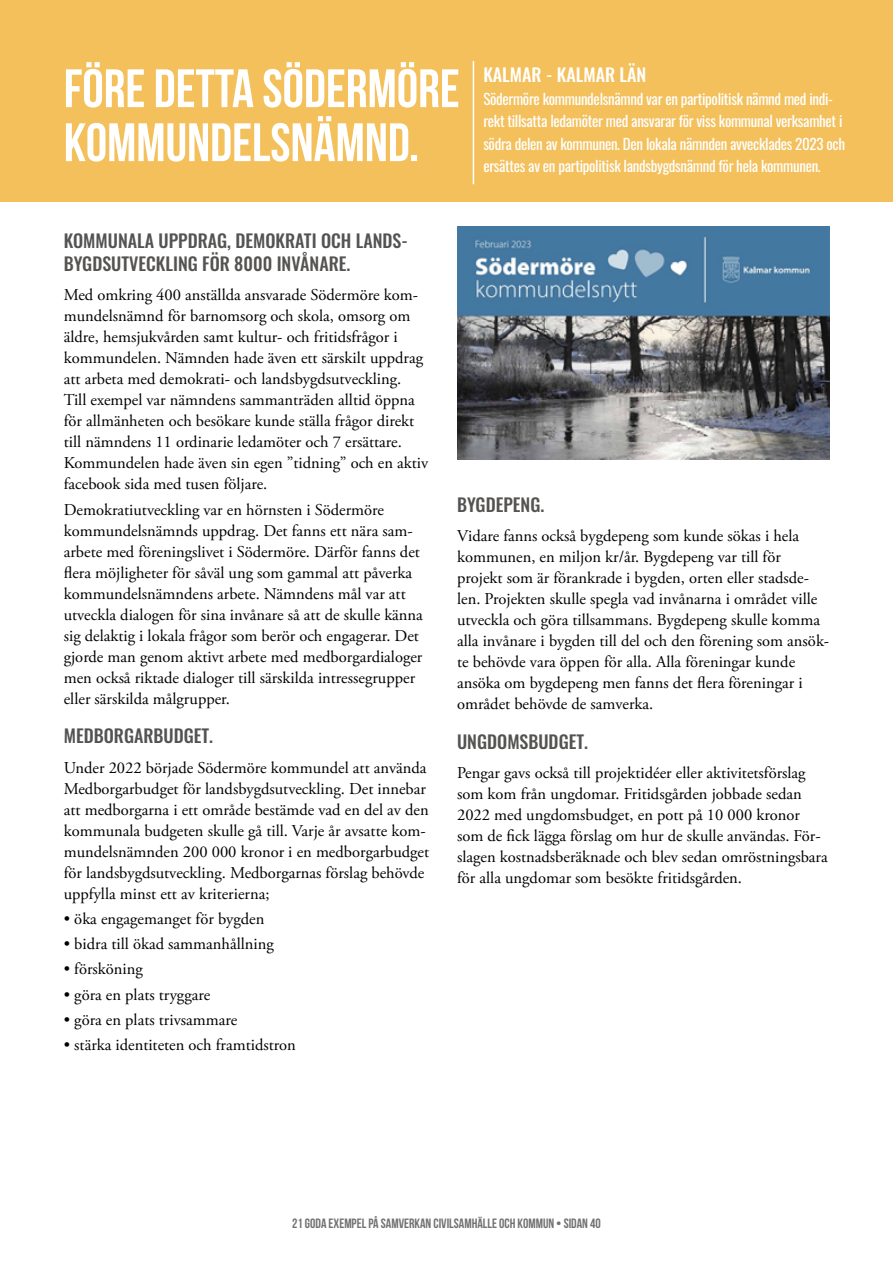
<style>
.page{position:relative;width:893px;height:1263px;background:#fff}
.page>*{position:absolute;margin:0;border:0;box-sizing:border-box;transform-origin:0 0}
.t1{font:700 54px/54px "Bebas Neue";color:#fff}
.t2{font:500 18px/22.5px "Oswald";color:#545352}
.t3{font:500 18px "Oswald";color:#fff}
.t4{font:16.5px/21px "Adobe Garamond Pro";color:#000}
.t5{font:15px/22.5px "Oswald";letter-spacing:-.02em;color:#fff}
.t6{font:700 13.5px "Bebas Neue";color:#727171}
</style>
<div class="page">
<div style="left:0;top:0;width:893px;height:201px;background:#f3c05c"></div>
<hr style="left:473px;top:61px;width:1px;height:123px;background:#fff">
<img style="left:457px;top:227px;width:372px;height:232px">
<h1 class="t1" style="left:64px;top:61px;width:397px">FÖRE DETTA SÖDERMÖRE<br>KOMMUNDELSNÄMND.</h1>
<p class="t3" style="left:483px;top:66px;width:164px">KALMAR - KALMAR LÄN</p>
<p class="t5" style="left:483px;top:86px;width:363px">Södermöre kommundelsnämnd var en partipolitisk nämnd med indi&shy;rekt tillsatta ledamöter med ansvarar för viss kommunal verksamhet i södra delen av kommunen. Den lokala nämnden avvecklades 2023 och ersättes av en partipolitisk landsbygdsnämnd för hela kommunen.</p>
<p class="t2" style="left:64px;top:231px;width:346px">KOMMUNALA UPPDRAG, DEMOKRATI OCH LANDS-<br>BYGDSUTVECKLING FÖR 8000 INVÅNARE.</p>
<p class="t4" style="left:64px;top:285px;width:366px">Med omkring 400 anställda ansvarade Södermöre kom&shy;mundelsnämnd för barnomsorg och skola, omsorg om äldre, hemsjukvården samt kultur- och fritidsfrågor i kommundelen. Nämnden hade även ett särskilt uppdrag att arbeta med demokrati- och landsbygdsutveckling.<br>Till exempel var nämndens sammanträden alltid öppna för allmänheten och besökare kunde ställa frågor direkt till nämndens 11 ordinarie ledamöter och 7 ersättare.<br>Kommundelen hade även sin egen ”tidning” och en aktiv facebook sida med tusen följare.</p>
<p class="t4" style="left:64px;top:499px;width:361px">Demokratiutveckling var en hörnsten i Södermöre kommundelsnämnds uppdrag. Det fanns ett nära sam&shy;arbete med föreningslivet i Södermöre. Därför fanns det flera möjligheter för såväl ung som gammal att påverka kommundelsnämndens arbete. Nämndens mål var att utveckla dialogen för sina invånare så att de skulle känna sig delaktig i lokala frågor som berör och engagerar. Det gjorde man genom aktivt arbete med medborgardialoger men också riktade dialoger till särskilda intressegrupper eller särskilda målgrupper.</p>
<p class="t2" style="left:64px;top:726px;width:151px">MEDBORGARBUDGET.</p>
<p class="t4" style="left:64px;top:757px;width:367px">Under 2022 började Södermöre kommundel att använda Medborgarbudget för landsbygdsutveckling. Det innebar att medborgarna i ett område bestämde vad en del av den kommunala budgeten skulle gå till. Varje år avsatte kom&shy;mundelsnämnden 200 000 kronor i en medborgarbudget för landsbygdsutveckling. Medborgarnas förslag behövde uppfylla minst ett av kriterierna;</p>
<p class="t4" style="left:64px;top:909px;width:202px">• öka engagemanget för bygden</p>
<p class="t4" style="left:64px;top:934px;width:211px">• bidra till ökad sammanhållning</p>
<p class="t4" style="left:64px;top:959px;width:81px">• försköning</p>
<p class="t4" style="left:64px;top:984px;width:148px">• göra en plats tryggare</p>
<p class="t4" style="left:64px;top:1010px;width:175px">• göra en plats trivsammare</p>
<p class="t4" style="left:64px;top:1035px;width:234px">• stärka identiteten och framtidstron</p>
<p class="t2" style="left:457px;top:494px;width:89px">BYGDEPENG.</p>
<p class="t4" style="left:457px;top:526px;width:374px">Vidare fanns också bygdepeng som kunde sökas i hela kommunen, en miljon kr/år. Bygdepeng var till för projekt som är förankrade i bygden, orten eller stadsde&shy;len. Projekten skulle spegla vad invånarna i området ville utveckla och göra tillsammans. Bygdepeng skulle komma alla invånare i bygden till del och den förening som ansök&shy;te behövde vara öppen för alla. Alla föreningar kunde ansöka om bygdepeng men fanns det flera föreningar i området behövde de samverka.</p>
<p class="t2" style="left:457px;top:731px;width:132px">UNGDOMSBUDGET.</p>
<p class="t4" style="left:457px;top:763px;width:372px">Pengar gavs också till projektidéer eller aktivitetsförslag som kom från ungdomar. Fritidsgården jobbade sedan 2022 med ungdomsbudget, en pott på 10 000 kronor som de fick lägga förslag om hur de skulle användas. För&shy;slagen kostnadsberäknade och blev sedan omröstningsbara för alla ungdomar som besökte fritidsgården.</p>
<p class="t6" style="left:292px;top:1216px;width:310px">21 GODA EXEMPEL PÅ SAMVERKAN CIVILSAMHÄLLE OCH KOMMUN • SIDAN 40</p>
</div>
